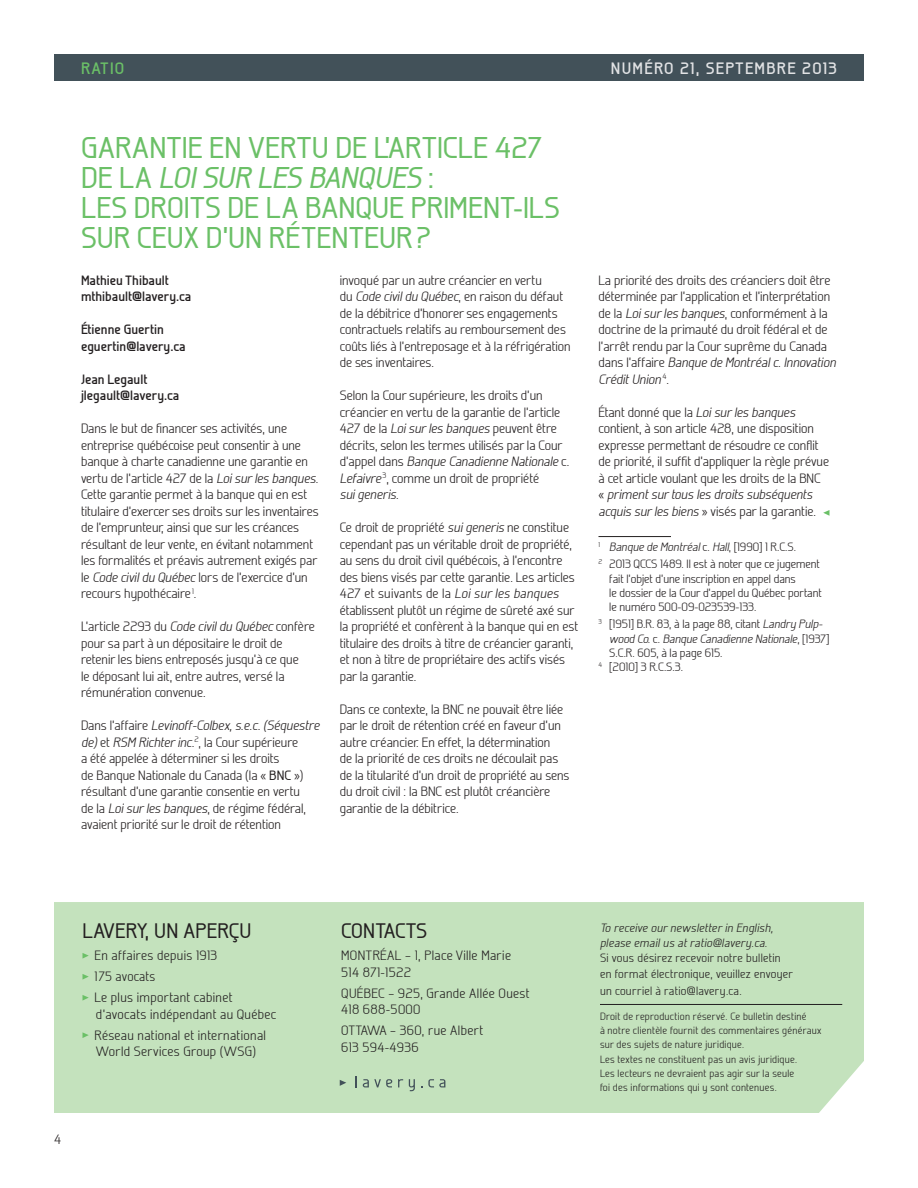
<style>
.page{position:relative;width:918px;height:1188px;background:#fff}
.page>*{position:absolute;margin:0;border:0;box-sizing:border-box;transform-origin:0 0}
.t1{font:500 30px/30px "Galette";color:#6bc067}
.t2{font:500 21px "Galette";letter-spacing:.01em;color:#231f20}
.t3{font:700 16.5px "Galette";letter-spacing:.075em;color:#e1e2e4}
.t4{font:700 16.5px "Galette";color:#6bc067}
.t5{font:300 13.5px/16.5px "Galette";color:#231f20}
.t6{font:300 13.5px/21px "Galette";letter-spacing:.025em;color:#231f20}
.t7{font:700 13.5px/16.5px "Galette";color:#231f20}
.t8{font:300 12px/14.2px "Galette";color:#231f20}
.t9{font:300 12px/16.5px "Galette";letter-spacing:.025em;color:#231f20}
.t10{font:italic 300 12px/15.1px "Galette";letter-spacing:.025em;color:#231f20}
.t11{font:italic 300 12px "Galette";color:#231f20}
.t12{font:300 10.5px/14.2px "Galette";letter-spacing:.025em;color:#231f20}
.s1{font-style:italic}
.s2{font-weight:500}
.s3{font-style:normal}
</style>
<div class="page">
<div style="left:54px;top:54px;width:810px;height:27px;background:#425159"></div>
<div style="left:54px;top:902px;width:810px;height:211px;background:#c4e2bd"></div>
<svg style="left:82px;top:953px;width:7px;height:6px"></svg>
<svg style="left:82px;top:974px;width:7px;height:6px"></svg>
<svg style="left:82px;top:995px;width:7px;height:6px"></svg>
<svg style="left:82px;top:1032px;width:7px;height:6px"></svg>
<hr style="left:600px;top:1004px;width:242px;height:1px;background:#231f20">
<svg style="left:363px;top:1079px;width:29px;height:8px"></svg>
<svg style="left:398px;top:1079px;width:5px;height:8px"></svg>
<svg style="left:409px;top:1079px;width:6px;height:12px"></svg>
<svg style="left:428px;top:1079px;width:17px;height:8px"></svg>
<svg style="left:340px;top:1080px;width:6px;height:6px"></svg>
<svg style="left:823px;top:510px;width:6px;height:6px"></svg>
<hr style="left:598px;top:536px;width:73px;height:1px;background:#231f20">
<p class="t4" style="left:81px;top:58px;width:45px">Ratio</p>
<p class="t3" style="left:611px;top:58px;width:228px">Numéro 21, septembre 2013</p>
<h1 class="t1" style="left:81px;top:132px;width:481px">GARANTIE EN VERTU DE L’ARTICLE 427<br>DE LA <span class="s1">LOI SUR LES BANQUES</span> :<br>LES DROITS DE LA BANQUE PRIMENT-ILS<br>SUR CEUX D’UN RÉTENTEUR?</h1>
<p class="t7" style="left:81px;top:271px;width:112px">Mathieu Thibault mthibault@lavery.ca</p>
<p class="t7" style="left:81px;top:321px;width:106px">Étienne Guertin eguertin@lavery.ca</p>
<p class="t7" style="left:81px;top:370px;width:100px">Jean Legault jlegault@lavery.ca</p>
<p class="t5" style="left:81px;top:420px;width:239px">Dans le but de financer ses activités, une entreprise québécoise peut consentir à une banque à charte canadienne une garantie en vertu de l’article 427 de la <span class="s1">Loi sur les banques</span>.<br>Cette garantie permet à la banque qui en est titulaire d’exercer ses droits sur les inventaires de l’emprunteur, ainsi que sur les créances résultant de leur vente, en évitant notamment les formalités et préavis autrement exigés par le <span class="s1">Code civil du Québec</span> lors de l’exercice d’un recours hypothécaire<sup>1</sup>.</p>
<p class="t5" style="left:81px;top:618px;width:235px">L’article 2293 du <span class="s1">Code civil du Québec</span> confère pour sa part à un dépositaire le droit de retenir les biens entreposés jusqu’à ce que<br>le déposant lui ait, entre autres, versé la rémunération convenue.</p>
<p class="t5" style="left:81px;top:717px;width:240px">Dans l’affaire <span class="s1">Levinoff-Colbex, s.e.c. (Séquestre de)</span> et <span class="s1">RSM Richter inc.</span><sup>2</sup>, la Cour supérieure<br>a été appelée à déterminer si les droits<br>de Banque Nationale du Canada (la « <span class="s2">BNC</span> ») résultant d’une garantie consentie en vertu<br>de la <span class="s1">Loi sur les banques</span>, de régime fédéral, avaient priorité sur le droit de rétention</p>
<p class="t5" style="left:340px;top:272px;width:232px">invoqué par un autre créancier en vertu<br>du <span class="s1">Code civil du Québec</span>, en raison du défaut de la débitrice d’honorer ses engagements contractuels relatifs au remboursement des coûts liés à l’entreposage et à la réfrigération de ses inventaires.</p>
<p class="t5" style="left:340px;top:387px;width:231px">Selon la Cour supérieure, les droits d’un créancier en vertu de la garantie de l’article 427 de la <span class="s1">Loi sur les banques</span> peuvent être décrits, selon les termes utilisés par la Cour d’appel dans <span class="s1">Banque Canadienne Nationale</span> c.<br><span class="s1">Lefaivre</span> <sup>3</sup>, comme un droit de propriété<br><span class="s1">sui generis</span>.</p>
<p class="t5" style="left:340px;top:519px;width:240px">Ce droit de propriété <span class="s1">sui generis</span> ne constitue cependant pas un véritable droit de propriété, au sens du droit civil québécois, à l’encontre des biens visés par cette garantie. Les articles 427 et suivants de la <span class="s1">Loi sur les banques </span>établissent plutôt un régime de sûreté axé sur la propriété et confèrent à la banque qui en est titulaire des droits à titre de créancier garanti, et non à titre de propriétaire des actifs visés par la garantie.</p>
<p class="t5" style="left:340px;top:701px;width:231px">Dans ce contexte, la BNC ne pouvait être liée par le droit de rétention créé en faveur d’un autre créancier. En effet, la détermination<br>de la priorité de ces droits ne découlait pas de la titularité d’un droit de propriété au sens du droit civil : la BNC est plutôt créancière garantie de la débitrice.</p>
<p class="t5" style="left:599px;top:272px;width:239px">La priorité des droits des créanciers doit être déterminée par l’application et l’interprétation de la <span class="s1">Loi sur les banques</span>, conformément à la doctrine de la primauté du droit fédéral et de l’arrêt rendu par la Cour suprême du Canada dans l’affaire <span class="s1">Banque de Montréal c. Innovation Crédit Union</span> <sup>4</sup>.</p>
<p class="t5" style="left:598px;top:404px;width:232px">Étant donné que la <span class="s1">Loi sur les banques </span>contient, à son article 428, une disposition expresse permettant de résoudre ce conflit de priorité, il suffit d’appliquer la règle prévue à cet article voulant que les droits de la BNC « <span class="s1">priment sur tous les droits subséquents acquis sur les biens</span> » visés par la garantie.</p>
<p class="t8" style="left:598px;top:538px;width:223px;line-height:17.2px"><sup>1</sup> <span class="s1">Banque de Montréal</span> c. <span class="s1">Hall</span>, [1990] 1 R.C.S.<br><sup>2</sup> 2013 QCCS 1489. Il est à noter que ce jugement</p>
<p class="t8" style="left:609px;top:571px;width:214px">fait l’objet d’une inscription en appel dans<br>le dossier de la Cour d’appel du Québec portant le numéro 500-09-023539-133.</p>
<p class="t8" style="left:598px;top:617px;width:226px"><sup>3</sup> [1951] B.R. 83, à la page 88, citant <span class="s1">Landry Pulp-</span></p>
<p class="t11" style="left:609px;top:631px;width:222px">wood Co. <span class="s3">c.</span> Banque Canadienne Nationale<span class="s3">, [1937]</span></p>
<p class="t8" style="left:609px;top:645px;width:115px">S.C.R. 605, à la page 615.</p>
<p class="t8" style="left:598px;top:660px;width:86px"><sup>4</sup> [2010] 3 R.C.S.3.</p>
<h2 class="t2" style="left:82px;top:918px;width:23px">LAVER</h2>
<h2 class="t2" style="left:137px;top:918px;width:114px">Y, UN APERÇU</h2>
<p class="t6" style="left:94px;top:945px;width:140px">En affaires depuis 1913<br>175 avocats<br>Le plus important cabinet</p>
<p class="t6" style="left:94px;top:1003px;width:183px">d’avocats indépendant au Québec<br>Réseau national et international</p>
<p class="t6" style="left:96px;top:1041px;width:162px">World Services Group (WSG)</p>
<p class="t5" style="left:54px;top:1131px;width:9px">4</p>
<h2 class="t2" style="left:341px;top:918px;width:22px">CONTACTS</h2>
<p class="t6" style="left:341px;top:947px;width:171px;line-height:16.5px">Montréal – 1, Place Ville Marie<br>514 871-1522</p>
<p class="t6" style="left:341px;top:984px;width:190px;line-height:16.5px">Québec – 925, Grande Allée Ouest<br>418 688-5000</p>
<p class="t5" style="left:341px;top:1022px;width:30px">Ottawa</p>
<p class="t6" style="left:341px;top:1022px;width:143px;line-height:16.5px;text-indent:49px">– 360, rue Albert<br>613 594-4936</p>
<p class="t10" style="left:600px;top:920px;width:175px">To receive our newsletter in English, please email us at ratio@lavery.ca.</p>
<p class="t9" style="left:600px;top:949px;width:195px">Si vous désirez recevoir notre bulletin en format électronique, veuillez envoyer un courriel à ratio@lavery.ca.</p>
<p class="t12" style="left:600px;top:1009px;width:223px">Droit de reproduction réservé. Ce bulletin destiné<br>à notre clientèle fournit des commentaires généraux sur des sujets de nature juridique.<br>Les textes ne constituent pas un avis juridique.<br>Les lecteurs ne devraient pas agir sur la seule<br>foi des informations qui y sont contenues.</p>
</div>
